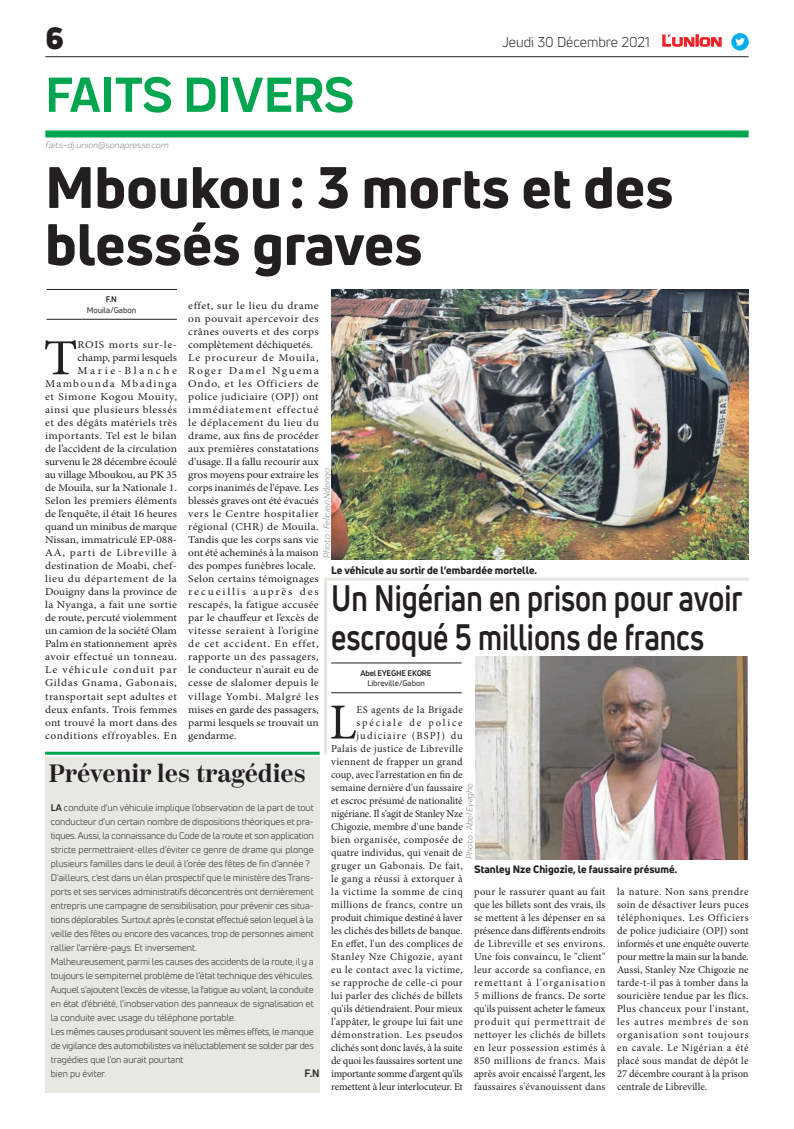
<style>
.page{position:relative;width:794px;height:1129px;background:#fff}
.page>*{position:absolute;margin:0;border:0;box-sizing:border-box;transform-origin:0 0}
.t1{font:800 57px/57px "Uni Neue";color:#231f20}
.t2{font:700 51px "Praktika";color:#00a54f}
.t3{font:50.5px "Minion Pro";color:#231f20;scale:1.09 1}
.t4{font:50.5px "Minion Pro";color:#231f20}
.t5{font:700 36px/39px "Uni Neue";color:#231f20;scale:.81 1}
.t6{font:900 30px "Uni Neue";color:#231f20}
.t7{font:600 25px "Scotch Deck";color:#231f20}
.t8{font:14px "Uni Neue";color:#231f20}
.t9{font:10.5px/13px "Minion Pro";letter-spacing:.015em;color:#231f20;text-align:justify}
.t10{font:10.5px/13px "Minion Pro";letter-spacing:.015em;color:#231f20;text-align:right;scale:1.09 1}
.t11{font:800 10.5px "Uni Neue";color:#231f20}
.t12{font:700 10.5px "Uni Neue";color:#231f20}
.t13{font:9.5px/14px "Uni Neue";letter-spacing:-.005em;color:#231f20}
.t14{font:italic 9px "Praktika";color:#818386}
.t15{font:8px "Uni Neue";color:#231f20}
.t16{font:700 8px "Uni Neue";letter-spacing:-.02em;color:#231f20}
.s1{font-family:"Eurostile";font-weight:600;font-size:14.9px;color:#ee1d23}
.s2{font-family:"Eurostile";font-weight:600;font-size:11.4px;color:#ee1d23}
.s3{font-weight:700}
</style>
<div class="page">
<div style="left:45px;top:130px;width:703px;height:7px;background:#00a54f"></div>
<hr style="left:45px;top:56px;width:703px;height:1px;background:#231f20">
<svg style="left:662px;top:34px;width:60px;height:13px"></svg>
<div style="left:731px;top:33px;width:17px;height:18px;background:#00aeef;border-radius:50%"></div>
<svg style="left:735px;top:38px;width:10px;height:8px"></svg>
<hr style="left:46px;top:319px;width:131px;height:1px;background:#231f20">
<hr style="left:46px;top:289px;width:131px;height:1px;background:#231f20">
<div style="left:45px;top:756px;width:274px;height:335px;background:#e7e8e2"></div>
<hr style="left:45px;top:751px;width:274px;height:3px;background:#00a54f">
<img style="left:331px;top:289px;width:417px;height:271px">
<hr style="left:331px;top:692px;width:130px;height:1px;background:#231f20">
<hr style="left:331px;top:662px;width:130px;height:1px;background:#231f20">
<img style="left:475px;top:656px;width:272px;height:203px">
<hr style="left:324px;top:577px;width:424px;height:3px;background:#e8e6e0">
<hr style="left:324px;top:578px;width:3px;height:176px;background:#e8e6e0">
<h3 class="t6" style="left:45px;top:17px;width:20px">6</h3>
<h2 class="t2" style="left:45px;top:54px;width:310px">FAITS DIVERS</h2>
<p class="t14" style="left:45px;top:139px;width:125px">faits-dj.union@sonapresse.com</p>
<h3 class="t8" style="left:502px;top:33px;width:221px">Jeudi 30 Décembre 2021 <span class="s1">L</span><span class="s2">UNION</span></h3>
<h1 class="t1" style="left:45px;top:158px;width:630px">Mboukou: 3 morts et des blessés graves</h1>
<p class="t16" style="left:106px;top:294px;width:13px">F.N</p>
<p class="t15" style="left:87px;top:305px;width:51px">Mouila/Gabon</p>
<p class="t10" style="left:188px;top:299px;width:121px;text-align:left">effet, sur le lieu du drame on pouvait apercevoir des crânes ouverts et des corps complètement déchiquetés.<br>Le procureur de Mouila,<br>Roger Damel Nguema<br>Ondo, et les Officiers de police judiciaire (OPJ) ont immédiatement effectué le déplacement du lieu du drame, aux fins de procéder aux premières constatations d'usage. Il a fallu recourir aux gros moyens pour extraire les corps inanimés de l'épave. Les blessés graves ont été évacués vers le Centre hospitalier régional (CHR) de Mouila.<br>Tandis que les corps sans vie ont été acheminés à la maison des pompes funèbres locale.<br>Selon certains témoignages recueillis auprès des rescapés, la fatigue accusée par le chauffeur et l’excès de vitesse seraient à l’origine de cet accident. En effet, rapporte un des passagers, le conducteur n'aurait eu de cesse de slalomer depuis le village Yombi. Malgré les mises en garde des passagers, parmi lesquels se trouvait un gendarme.</p>
<h3 class="t3" style="left:44px;top:324px;width:33px">T</h3>
<p class="t10" style="left:45px;top:338px;width:122px">ROIS morts sur-le&shy;champ, parmi lesquels<br>Marie-Blanche<br>Mambounda Mbadinga et Simone Kogou Mouity, ainsi que plusieurs blessés et des dégâts matériels très importants. Tel est le bilan de l’accident de la circulation survenu le 28 décembre écoulé au village Mboukou, au PK 35 de Mouila, sur la Nationale 1.<br>Selon les premiers éléments de l’enquête, il était 16 heures quand un minibus de marque<br>Nissan, immatriculé EP-088-<br>AA, parti de Libreville à destination de Moabi, chef&shy;lieu du département de la<br>Douigny dans la province de la Nyanga, a fait une sortie de route, percuté violemment un camion de la société Olam<br>Palm en stationnement après avoir effectué un tonneau.<br>Le véhicule conduit par<br>Gildas Gnama, Gabonais, transportait sept adultes et deux enfants. Trois femmes ont trouvé la mort dans des conditions effroyables. En</p>
<p class="t14" style="left:320px;top:557px;width:91px;rotate:-90deg">Photo : Felicien Ndongo</p>
<p class="t11" style="left:331px;top:562px;width:208px">Le véhicule au sortir de l’embardée mortelle.</p>
<h3 class="t5" style="left:331px;top:578px;width:509px">Un Nigérian en prison pour avoir escroqué 5 millions de francs</h3>
<p class="t16" style="left:361px;top:668px;width:72px">Abel EYEGHE EKORE</p>
<p class="t15" style="left:367px;top:678px;width:59px">Libreville/Gabon</p>
<p class="t9" style="left:331px;top:702px;width:133px;text-align:right">ES agents de la Brigade spéciale de police judiciaire (BSPJ) du<br>Palais de justice de Libreville viennent de frapper un grand coup, avec l'arrestation en fin de semaine dernière d'un faussaire et escroc présumé de nationalité nigériane. Il s'agit de Stanley Nze<br>Chigozie, membre d'une bande bien organisée, composée de quatre individus, qui venait de gruger un Gabonais. De fait, le gang a réussi à extorquer à la victime la somme de cinq millions de francs, contre un produit chimique destiné à laver les clichés des billets de banque.<br>En effet, l'un des complices de<br>Stanley Nze Chigozie, ayant eu le contact avec la victime, se rapproche de celle-ci pour lui parler des clichés de billets qu'ils détiendraient. Pour mieux l'appâter, le groupe lui fait une démonstration. Les pseudos clichés sont donc lavés, à la suite de quoi les faussaires sortent une importante somme d'argent qu'ils remettent à leur interlocuteur. Et</p>
<h3 class="t4" style="left:329px;top:688px;width:29px">L</h3>
<h3 class="t7" style="left:48px;top:758px;width:259px">Prévenir les tragédies</h3>
<p class="t14" style="left:463px;top:858px;width:77px;rotate:-90deg">Photo : Abel Eyeghe</p>
<p class="t13" style="left:51px;top:800px;width:264px"><span class="s3">LA</span> conduite d’un véhicule implique l'observation de la part de tout conducteur d'un certain nombre de dispositions théoriques et pra&shy;tiques. Aussi, la connaissance du Code de la route et son application stricte permettraient-elles d'éviter ce genre de drame qui plonge plusieurs familles dans le deuil à l’orée des fêtes de fin d’année ?<br>D'ailleurs, c'est dans un élan prospectif que le ministère des Trans&shy;ports et ses services administratifs déconcentrés ont dernièrement entrepris une campagne de sensibilisation, pour prévenir ces situa&shy;tions déplorables. Surtout après le constat effectué selon lequel à la veille des fêtes ou encore des vacances, trop de personnes aiment rallier l'arrière-pays. Et inversement.<br>Malheureusement, parmi les causes des accidents de la route, il y a toujours le sempiternel problème de l’état technique des véhicules.<br>Auquel s'ajoutent l’excès de vitesse, la fatigue au volant, la conduite en état d’ébriété, l’inobservation des panneaux de signalisation et la conduite avec usage du téléphone portable.<br>Les mêmes causes produisant souvent les mêmes effets, le manque de vigilance des automobilistes va inéluctablement se solder par des tragédies que l'on aurait pourtant<br>bien pu éviter.</p>
<p class="t11" style="left:474px;top:862px;width:205px">Stanley Nze Chigozie, le faussaire présumé.</p>
<p class="t9" style="left:474px;top:884px;width:133px">pour le rassurer quant au fait que les billets sont des vrais, ils se mettent à les dépenser en sa présence dans différents endroits de Libreville et ses environs.<br>Une fois convaincu, le "client" leur accorde sa confiance, en remettant à l'organisation 5 millions de francs. De sorte qu'ils puissent acheter le fameux produit qui permettrait de nettoyer les clichés de billets en leur possession estimés à 850 millions de francs. Mais après avoir encaissé l'argent, les faussaires s'évanouissent dans</p>
<p class="t9" style="left:617px;top:884px;width:133px">la nature. Non sans prendre soin de désactiver leurs puces téléphoniques. Les Officiers de police judiciaire (OPJ) sont informés et une enquête ouverte pour mettre la main sur la bande.<br>Aussi, Stanley Nze Chigozie ne tarde-t-il pas à tomber dans la souricière tendue par les flics.<br>Plus chanceux pour l'instant, les autres membres de son organisation sont toujours en cavale. Le Nigérian a été placé sous mandat de dépôt le 27 décembre courant à la prison centrale de Libreville.</p>
<p class="t12" style="left:305px;top:1066px;width:16px">F.N</p>
</div>
